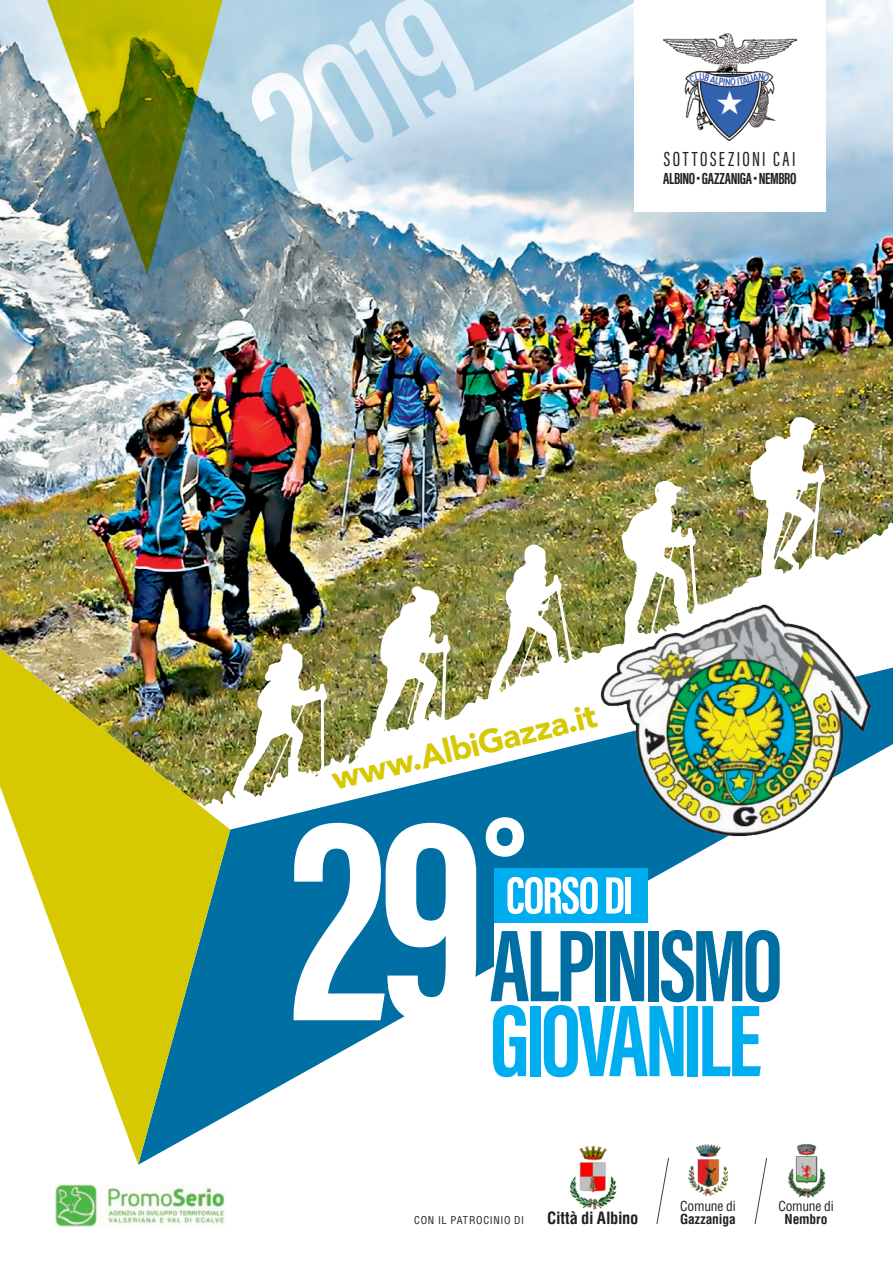
<style>
.page{position:relative;width:893px;height:1263px;background:#fff}
.page>*{position:absolute;margin:0;border:0;box-sizing:border-box;transform-origin:0 0}
.t1{font:700 300px "Acumin Pro Extra Cond";color:#fff}
.t2{font:700 105px "Acumin Pro Extra Cond";letter-spacing:-.04em;color:#006fa4}
.t3{font:700 105px "Acumin Pro Extra Cond";letter-spacing:-.05em;color:#00aeef}
.t4{font:700 54px "Acumin Pro Extra Cond";letter-spacing:-.025em;color:#fff}
.t5{font:900 33px "Avenir";color:#d6c801}
.t6{font:21px "Acumin Pro Extra Cond";letter-spacing:.12em;color:#231f20}
.t7{font:700 16.5px "Acumin Pro Extra Cond";letter-spacing:-.02em;color:#231f20}
.t8{font:700 condensed 16.5px "Helvetica LT Std";letter-spacing:-.02em;color:#231f20}
.t9{font:condensed 13.5px "Helvetica LT Std";letter-spacing:-.015em;color:#231f20}
.t10{font:700 condensed 13.5px "Helvetica LT Std";letter-spacing:-.01em;color:#231f20}
.t11{font:condensed 10.5px "Helvetica LT Std";letter-spacing:.06em;color:#231f20}
</style>
<div class="page">
<img style="left:0;top:0;width:893px;height:648px">
<img style="left:163px;top:417px;width:730px;height:250px">
<svg style="left:230px;top:667px;width:663px;height:492px"></svg>
<img style="left:0;top:648px;width:230px;height:517px">
<svg style="left:239px;top:0;width:654px;height:274px;background:#b3cddd"></svg>
<img style="left:9px;top:0;width:230px;height:274px">
<img style="left:592px;top:594px;width:289px;height:252px">
<img style="left:56px;top:1184px;width:169px;height:43px">
<div style="left:634px;top:0;width:191px;height:212px;background:#fff"></div>
<img style="left:663px;top:33px;width:133px;height:108px">
<div style="left:494px;top:868px;width:153px;height:266px;background:#fff"></div>
<div style="left:494px;top:868px;width:153px;height:55px;background:#00aeef"></div>
<svg style="left:0;top:886px;width:11px;height:47px"></svg>
<img style="left:566px;top:1141px;width:56px;height:69px">
<img style="left:684px;top:1140px;width:48px;height:56px">
<img style="left:782px;top:1140px;width:48px;height:59px">
<svg style="left:656px;top:1157px;width:13px;height:67px"></svg>
<svg style="left:754px;top:1157px;width:13px;height:67px"></svg>
<div style="left:0;top:850px;width:21px;height:36px;background:#fff"></div>
<p class="t6" style="left:664px;top:147px;width:133px">SOTTOSEZIONI CAI</p>
<p class="t7" style="left:663px;top:169px;width:135px">ALBINO • GAZZANIGA • NEMBRO</p>
<h3 class="t5" style="left:326px;top:752px;width:273px;rotate:-14deg">www.AlbiGazza.it</h3>
<h1 class="t1" style="left:288px;top:735px;width:240px">29<sup>°</sup></h1>
<h3 class="t4" style="left:506px;top:862px;width:129px">CORSO DI</h3>
<h2 class="t2" style="left:490px;top:901px;width:295px">ALPINISMO</h2>
<h2 class="t3" style="left:490px;top:976px;width:273px">GIOVANILE</h2>
<p class="t11" style="left:414px;top:1213px;width:111px">CON IL PATROCINIO DI</p>
<p class="t8" style="left:547px;top:1208px;width:93px">Città di Albino</p>
<p class="t9" style="left:680px;top:1197px;width:57px">Comune di</p>
<p class="t10" style="left:680px;top:1210px;width:57px">Gazzaniga</p>
<p class="t9" style="left:778px;top:1197px;width:57px">Comune di</p>
<p class="t10" style="left:785px;top:1210px;width:44px">Nembro</p>
</div>
